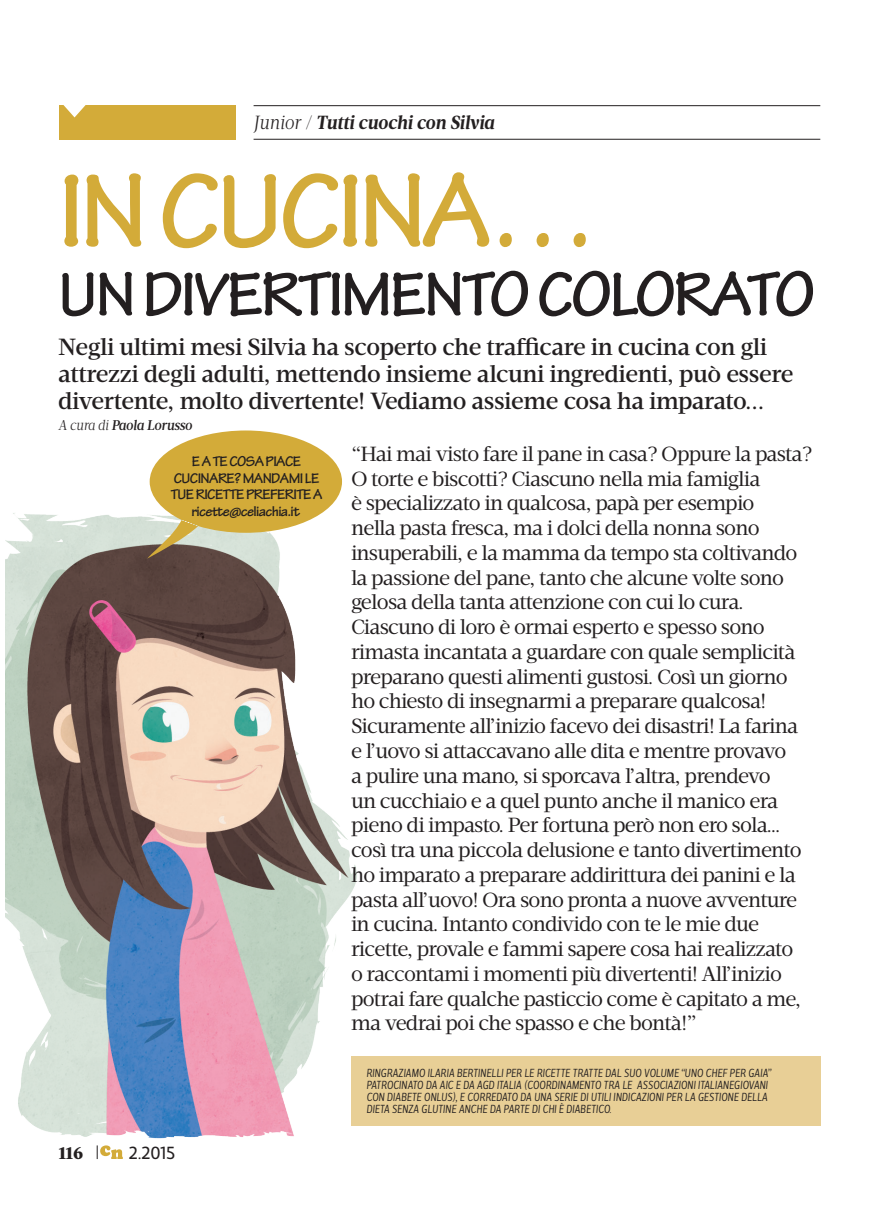
<style>
.page{position:relative;width:879px;height:1219px;background:#fff}
.page>*{position:absolute;margin:0;border:0;box-sizing:border-box;transform-origin:0 0}
.t1{font:700 111px "Tekton Pro";letter-spacing:-.04em;color:#d3ab39}
.t2{font:700 66px "Tekton Pro";letter-spacing:-.04em;color:#231f20}
.t3{font:500 24px/27px "Velino Text";letter-spacing:-.02em;color:#231f20}
.t4{font:21px/24.8px "Velino Text";letter-spacing:-.035em;color:#231f20}
.t5{font:italic 700 19.5px "Velino Text";letter-spacing:-.01em;color:#231f20}
.t6{font:18px "Velino Sans";color:#231f20}
.t7{font:800 18px "Acta";color:#231f20}
.t8{font:700 15px/16.5px "Tekton Pro";letter-spacing:-.04em;color:#231f20;text-align:center}
.t9{font:italic 500 14.4px "Velino Text";letter-spacing:-.02em;color:#231f20}
.t10{font:italic 300 12px/12px "Velino Sans Condensed";letter-spacing:.005em;color:#231f20}
.s1{font-weight:300}
</style>
<div class="page">
<hr style="left:253px;top:105px;width:567px;height:1px;background:#231f20">
<hr style="left:253px;top:139px;width:567px;height:1px;background:#231f20">
<div style="left:59px;top:105px;width:176px;height:34px;background:#d3ab39"></div>
<svg style="left:63px;top:105px;width:23px;height:12px"></svg>
<svg style="left:97px;top:1145px;width:26px;height:14px"></svg>
<img style="left:5px;top:513px;width:400px;height:626px">
<svg style="left:147px;top:430px;width:195px;height:128px"></svg>
<div style="left:159px;top:438px;width:176px;height:89px;background:#d3ab39;border-radius:50%"></div>
<div style="left:351px;top:1056px;width:469px;height:69px;background:#e8cf96"></div>
<p class="t5" style="left:253px;top:110px;width:242px"><span class="s1">Junior /</span> Tutti cuochi con Silvia</p>
<p class="t1" style="left:58px;top:146px;width:541px">IN CUCINA…</p>
<p class="t2" style="left:58px;top:255px;width:758px">UN DIVERTIMENTO COLORATO</p>
<p class="t3" style="left:58px;top:334px;width:736px">Negli ultimi mesi Silvia ha scoperto che trafficare in cucina con gli attrezzi degli adulti, mettendo insieme alcuni ingredienti, può essere divertente, molto divertente! Vediamo assieme cosa ha imparato...</p>
<p class="t9" style="left:58px;top:417px;width:135px"><span class="s1">A cura di</span> Paola Lorusso</p>
<p class="t8" style="left:171px;top:453px;width:153px">E A TE COSA PIACE<br>CUCINARE? MANDAMI LE<br>TUE RICETTE PREFERITE A<br>RICETTE@CELIACHIA.IT</p>
<p class="t7" style="left:59px;top:1141px;width:26px">116</p>
<p class="t6" style="left:129px;top:1142px;width:48px">2.2015</p>
<p class="t4" style="left:351px;top:441px;width:463px">“Hai mai visto fare il pane in casa? Oppure la pasta?<br>O torte e biscotti? Ciascuno nella mia famiglia<br>è specializzato in qualcosa, papà per esempio<br>nella pasta fresca, ma i dolci della nonna sono insuperabili, e la mamma da tempo sta coltivando la passione del pane, tanto che alcune volte sono gelosa della tanta attenzione con cui lo cura.<br>Ciascuno di loro è ormai esperto e spesso sono rimasta incantata a guardare con quale semplicità preparano questi alimenti gustosi. Così un giorno ho chiesto di insegnarmi a preparare qualcosa!<br>Sicuramente all’inizio facevo dei disastri! La farina e l’uovo si attaccavano alle dita e mentre provavo<br>a pulire una mano, si sporcava l’altra, prendevo<br>un cucchiaio e a quel punto anche il manico era pieno di impasto. Per fortuna però non ero sola… così tra una piccola delusione e tanto divertimento ho imparato a preparare addirittura dei panini e la pasta all’uovo! Ora sono pronta a nuove avventure in cucina. Intanto condivido con te le mie due ricette, provale e fammi sapere cosa hai realizzato<br>o raccontami i momenti più divertenti! All’inizio potrai fare qualche pasticcio come è capitato a me, ma vedrai poi che spasso e che bontà!”</p>
<p class="t10" style="left:366px;top:1066px;width:406px">RINGRAZIAMO ILARIA BERTINELLI PER LE RICETTE TRATTE DAL SUO VOLUME “UNO CHEF PER GAIA” PATROCINATO DA AIC E DA AGD ITALIA (COORDINAMENTO TRA LE ASSOCIAZIONI ITALIANEGIOVANI CON DIABETE ONLUS), E CORREDATO DA UNA SERIE DI UTILI INDICAZIONI PER LA GESTIONE DELLA DIETA SENZA GLUTINE ANCHE DA PARTE DI CHI È DIABETICO.</p>
</div>
